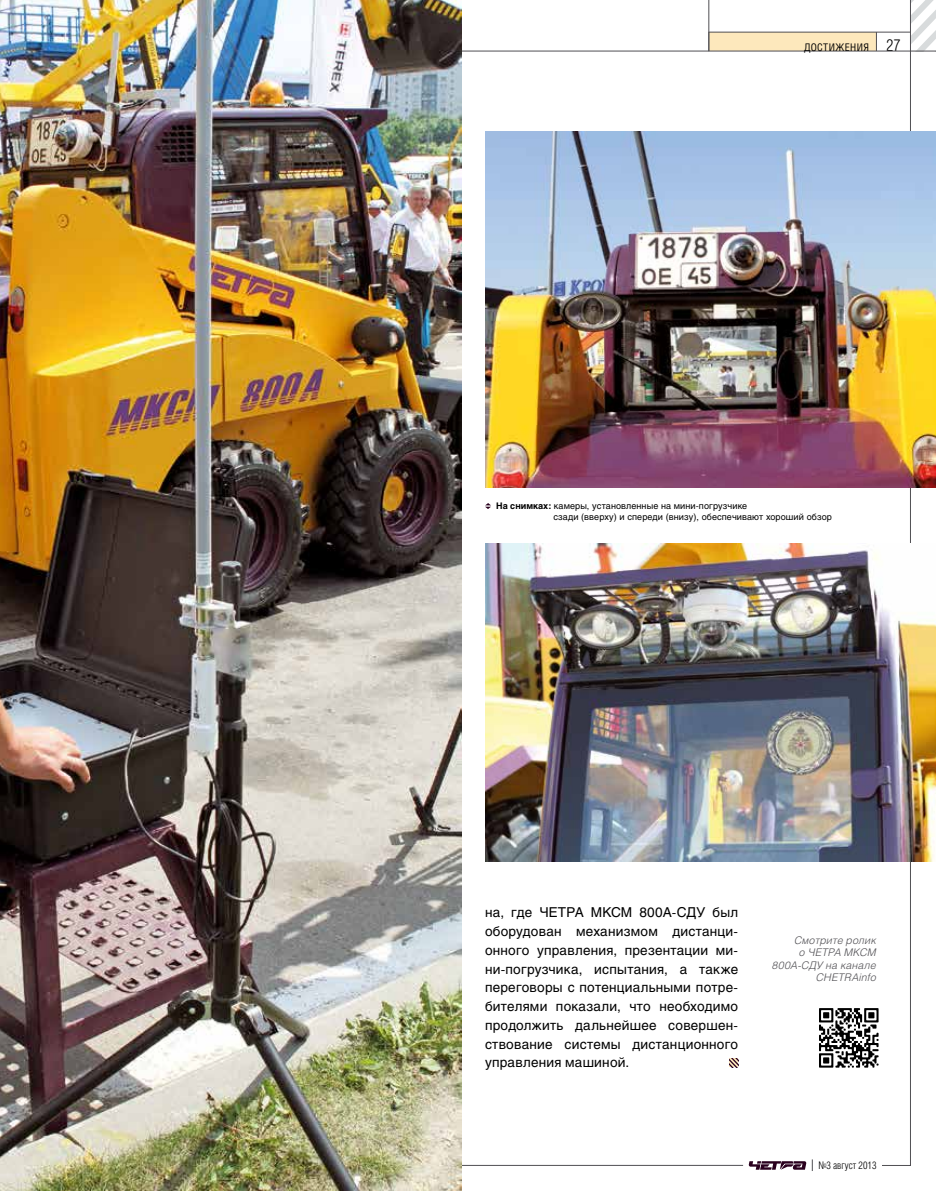
<style>
.page{position:relative;width:936px;height:1191px;background:#fff}
.page>*{position:absolute;margin:0;border:0;box-sizing:border-box;transform-origin:0 0}
.t1{font:16.5px "Helios Cond Light C";color:#000}
.t2{font:13.5px/18.8px "Helios C";letter-spacing:.02em;color:#000;text-align:justify}
.t3{font:italic 10.5px/12px "Helios Light C";letter-spacing:.02em;color:#504f53;text-align:right}
.t4{font:10.5px "Helios Cond Light C";color:#000}
.t5{font:10.5px "Helios Cond C";color:#000}
.t6{font:9px/10.8px "Helios C";letter-spacing:.01em;color:#000}
.s1{font-weight:700}
</style>
<div class="page">
<div style="left:708px;top:32px;width:168px;height:19px;background:#fde8bc"></div>
<svg style="left:876px;top:33px;width:1px;height:18px"></svg>
<hr style="left:708px;top:0;width:1px;height:51px;background:#504f53">
<hr style="left:708px;top:32px;width:202px;height:1px;background:#504f53">
<svg style="left:910px;top:0;width:25px;height:52px"></svg>
<svg style="left:461px;top:51px;width:449px;height:1114px"></svg>
<hr style="left:0;top:1165px;width:743px;height:1px;background:#504f53">
<svg style="left:748px;top:1161px;width:58px;height:8px"></svg>
<svg style="left:812px;top:1159px;width:1px;height:12px"></svg>
<img style="left:0;top:0;width:461px;height:1191px">
<img style="left:485px;top:132px;width:450px;height:355px">
<img style="left:485px;top:543px;width:450px;height:318px">
<svg style="left:485px;top:503px;width:6px;height:6px"></svg>
<p class="t5" style="left:804px;top:41px;width:66px">достижения</p>
<p class="t1" style="left:886px;top:36px;width:16px">27</p>
<p class="t6" style="left:553px;top:500px;width:280px;text-indent:-57px"><span class="s1">На снимках:</span> камеры, установленные на мини-погрузчике<br>сзади (вверху) и спереди (внизу), обеспечивают хороший обзор</p>
<p class="t2" style="left:485px;top:903px;width:255px">на, где ЧЕТРА МКСМ 800А-СДУ был оборудован механизмом дистанци&shy;онного управления, презентации ми&shy;ни-погрузчика, испытания, а также переговоры с потенциальными потре&shy;бителями показали, что необходимо продолжить дальнейшее совершен&shy;ствование системы дистанционного управления машиной.</p>
<p class="t3" style="left:772px;top:934px;width:106px">Смотрите ролик<br>о ЧЕТРА МКСМ<br>800А-СДУ на канале<br>CHETRAinfo</p>
<p class="t4" style="left:818px;top:1159px;width:60px">№3 август 2013</p>
</div>
